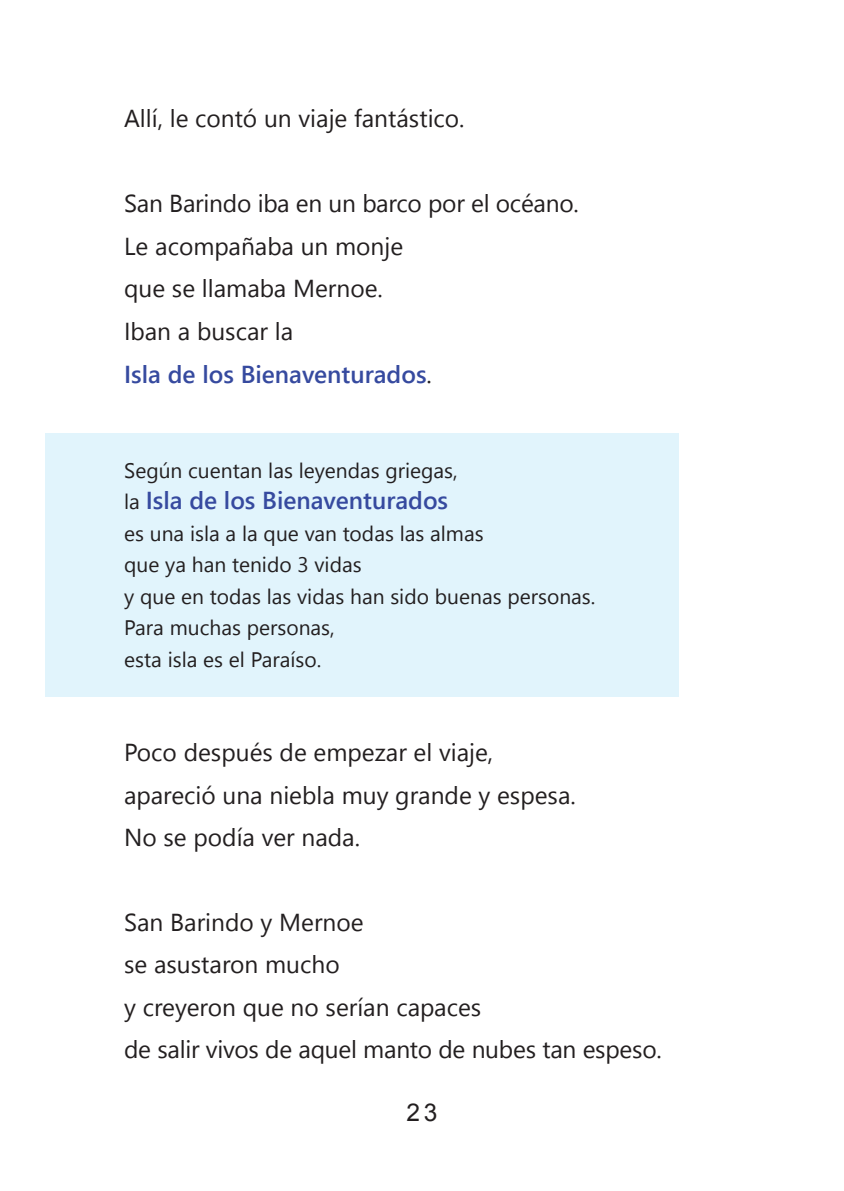
<style>
.page{position:relative;width:844px;height:1191px;background:#fff}
.page>*{position:absolute;margin:0;border:0;box-sizing:border-box;transform-origin:0 0}
.t1{font:24.5px "Segoe UI";color:#231f20}
.t2{font:600 24.5px "Segoe UI";color:#364a9f}
.t3{font:24.5px "Arial";color:#231f20}
.t4{font:21px "Segoe UI";color:#231f20}
.s1{font-weight:400;color:#231f20}
.s2{font-weight:400;font-size:21px;color:#231f20}
</style>
<div class="page">
<div style="left:45px;top:432px;width:633px;height:264px;background:#e1f4fc"></div>
<p class="t1" style="left:124px;top:99px;width:342px">Allí, le contó un viaje fantástico.</p>
<p class="t1" style="left:124px;top:184px;width:456px">San Barindo iba en un barco por el océano.</p>
<p class="t1" style="left:124px;top:226px;width:280px">Le acompañaba un monje</p>
<p class="t1" style="left:124px;top:269px;width:260px">que se llamaba Mernoe.</p>
<p class="t1" style="left:124px;top:312px;width:170px">Iban a buscar la</p>
<p class="t2" style="left:124px;top:354px;width:309px">Isla de los Bienaventurados<span class="s1">.</span></p>
<p class="t4" style="left:124px;top:453px;width:335px">Según cuentan las leyendas griegas,</p>
<p class="t2" style="left:124px;top:481px;width:325px"><span class="s2">la</span> Isla de los Bienaventurados</p>
<p class="t4" style="left:124px;top:516px;width:361px">es una isla a la que van todas las almas</p>
<p class="t4" style="left:124px;top:548px;width:239px">que ya han tenido 3 vidas</p>
<p class="t4" style="left:124px;top:579px;width:472px">y que en todas las vidas han sido buenas personas.</p>
<p class="t4" style="left:124px;top:611px;width:212px">Para muchas personas,</p>
<p class="t4" style="left:124px;top:642px;width:199px">esta isla es el Paraíso.</p>
<p class="t1" style="left:124px;top:732px;width:370px">Poco después de empezar el viaje,</p>
<p class="t1" style="left:124px;top:775px;width:453px">apareció una niebla muy grande y espesa.</p>
<p class="t1" style="left:124px;top:818px;width:237px">No se podía ver nada.</p>
<p class="t1" style="left:124px;top:902px;width:241px">San Barindo y Mernoe</p>
<p class="t1" style="left:124px;top:944px;width:217px">se asustaron mucho</p>
<p class="t1" style="left:124px;top:987px;width:358px">y creyeron que no serían capaces</p>
<p class="t1" style="left:124px;top:1030px;width:539px">de salir vivos de aquel manto de nubes tan espeso.</p>
<p class="t3" style="left:406px;top:1095px;width:32px">23</p>
</div>
